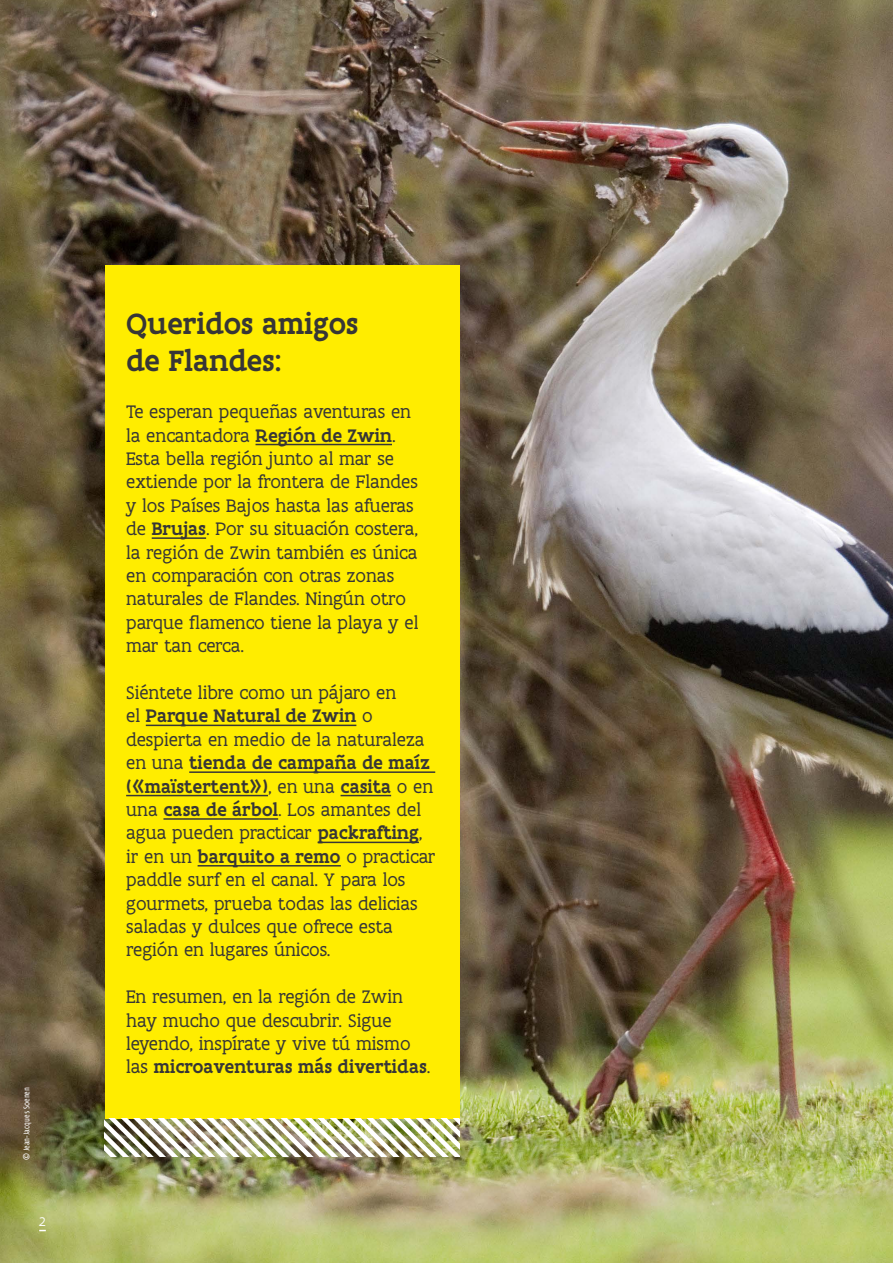
<style>
.page{position:relative;width:893px;height:1263px;background:#fff}
.page>*{position:absolute;margin:0;border:0;box-sizing:border-box;transform-origin:0 0}
.t1{font:500 31.5px/37.8px "Flanders Art Serif";color:#373636}
.t2{font:19.5px/23.4px "Flanders Art Serif";color:#373636}
.t3{font:13.5px "Flanders Art Sans";color:#fff}
.t4{font:condensed 9px "Flanders Art Sans";color:#fff}
.s1{font-weight:500}
</style>
<div class="page">
<img style="left:0;top:0;width:893px;height:1263px">
<div style="left:105px;top:265px;width:354px;height:853px;background:#ffed00"></div>
<hr style="left:256px;top:444px;width:136px;height:1px;background:#373636">
<hr style="left:152px;top:537px;width:54px;height:2px;background:#373636">
<hr style="left:146px;top:725px;width:210px;height:1px;background:#373636">
<hr style="left:189px;top:771px;width:246px;height:2px;background:#373636">
<hr style="left:126px;top:795px;width:142px;height:1px;background:#373636">
<hr style="left:341px;top:795px;width:50px;height:1px;background:#373636">
<hr style="left:163px;top:818px;width:115px;height:2px;background:#373636">
<hr style="left:318px;top:842px;width:101px;height:1px;background:#373636">
<hr style="left:198px;top:865px;width:143px;height:1px;background:#373636">
<img style="left:105px;top:1118px;width:354px;height:39px">
<p class="t4" style="left:21px;top:1160px;width:75px;rotate:-90deg">© Jean-Jacques Soenen</p>
<p class="t3" style="left:39px;top:1213px;width:8px">2</p>
<h1 class="t1" style="left:126px;top:304px;width:234px">Queridos amigos de Flandes:</h1>
<p class="t2" style="left:126px;top:401px;width:294px">Te esperan pequeñas aventuras en la encantadora <span class="s1">Región de Zwin</span>.<br>Esta bella región junto al mar se extiende por la frontera de Flandes y los Países Bajos hasta las afueras de <span class="s1">Brujas</span>. Por su situación costera, la región de Zwin también es única en comparación con otras zonas naturales de Flandes. Ningún otro parque flamenco tiene la playa y el mar tan cerca.</p>
<p class="t2" style="left:126px;top:681px;width:311px">Siéntete libre como un pájaro en<br>el <span class="s1">Parque Natural de Zwin</span> o despierta en medio de la naturaleza en una <span class="s1">tienda de campaña de maíz («maïstertent»)</span>, en una <span class="s1">casita</span> o en una <span class="s1">casa de árbol</span>. Los amantes del agua pueden practicar <span class="s1">packrafting</span>, ir en un <span class="s1">barquito a remo</span> o practicar paddle surf en el canal. Y para los gourmets, prueba todas las delicias saladas y dulces que ofrece esta región en lugares únicos.</p>
<p class="t2" style="left:126px;top:986px;width:306px">En resumen, en la región de Zwin hay mucho que descubrir. Sigue leyendo, inspírate y vive tú mismo las <span class="s1">microaventuras más divertidas</span>.</p>
</div>
